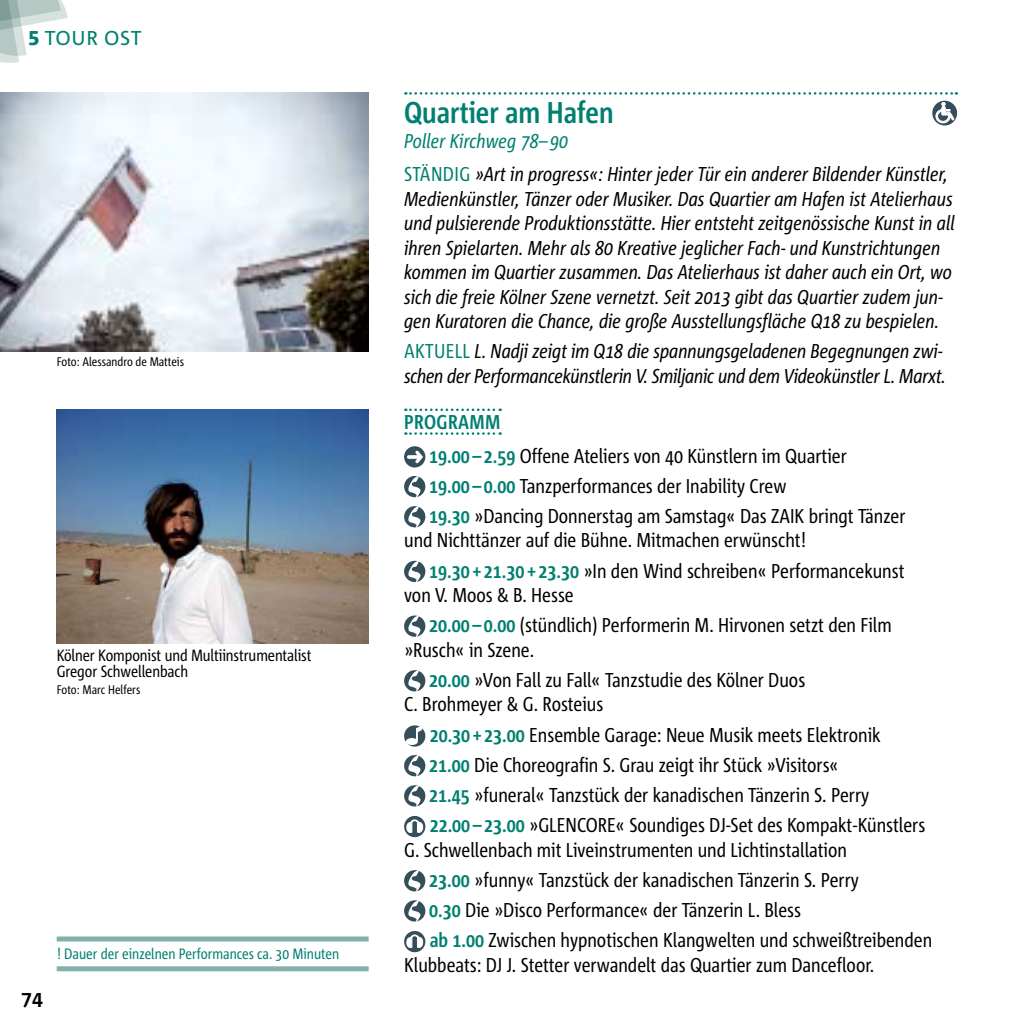
<style>
.page{position:relative;width:1028px;height:1028px;background:#fff}
.page>*{position:absolute;margin:0;border:0;box-sizing:border-box;transform-origin:0 0}
.t1{font:700 30px "Corpid C1 Cd";color:#008071}
.t2{font:20px/30.2px "Corpid C1 Cd";color:#000}
.t3{font:italic 20px/24.5px "Corpid C1 Cd";color:#000}
.t4{font:20px "Corpid C1";color:#008071}
.t5{font:700 20px "Corpid C1";color:#000}
.t6{font:16.25px/16.2px "Corpid C1 Cd";letter-spacing:-.005em;color:#000}
.t7{font:15px "Corpid C1 Cd";color:#008071}
.t8{font:12.5px "Corpid C1 Cd";color:#000}
.s1{font-weight:800}
.s2{color:#008071}
.s3{font-style:normal;color:#008071}
.s4{font-weight:700;color:#008071}
</style>
<div class="page">
<svg style="left:0;top:0;width:68px;height:63px"></svg>
<svg style="left:405px;top:92px;width:551px;height:3px"></svg>
<svg style="left:405px;top:408px;width:95px;height:3px"></svg>
<svg style="left:405px;top:432px;width:95px;height:3px"></svg>
<svg style="left:932px;top:101px;width:25px;height:24px"></svg>
<svg style="left:935px;top:102px;width:19px;height:22px"></svg>
<div style="left:404px;top:446px;width:21px;height:21px;background:#354e5a;border-radius:50%"></div>
<svg style="left:407px;top:451px;width:16px;height:12px"></svg>
<div style="left:404px;top:476px;width:21px;height:21px;background:#354e5a;border-radius:50%"></div>
<svg style="left:408px;top:476px;width:13px;height:22px"></svg>
<div style="left:404px;top:506px;width:21px;height:21px;background:#354e5a;border-radius:50%"></div>
<svg style="left:408px;top:506px;width:13px;height:22px"></svg>
<div style="left:404px;top:561px;width:21px;height:21px;background:#354e5a;border-radius:50%"></div>
<svg style="left:408px;top:561px;width:13px;height:21px"></svg>
<div style="left:404px;top:615px;width:21px;height:22px;background:#354e5a;border-radius:50%"></div>
<svg style="left:408px;top:615px;width:13px;height:22px"></svg>
<div style="left:404px;top:670px;width:21px;height:21px;background:#354e5a;border-radius:50%"></div>
<svg style="left:408px;top:670px;width:13px;height:22px"></svg>
<svg style="left:404px;top:725px;width:21px;height:21px"></svg>
<svg style="left:406px;top:725px;width:17px;height:20px"></svg>
<div style="left:404px;top:755px;width:21px;height:21px;background:#354e5a;border-radius:50%"></div>
<svg style="left:408px;top:755px;width:13px;height:22px"></svg>
<div style="left:404px;top:785px;width:21px;height:21px;background:#354e5a;border-radius:50%"></div>
<svg style="left:408px;top:785px;width:13px;height:22px"></svg>
<div style="left:404px;top:816px;width:21px;height:21px;background:#354e5a;border-radius:50%"></div>
<svg style="left:406px;top:819px;width:18px;height:14px"></svg>
<div style="left:404px;top:870px;width:21px;height:21px;background:#354e5a;border-radius:50%"></div>
<svg style="left:408px;top:870px;width:13px;height:22px"></svg>
<div style="left:404px;top:900px;width:21px;height:21px;background:#354e5a;border-radius:50%"></div>
<svg style="left:408px;top:900px;width:13px;height:22px"></svg>
<div style="left:404px;top:931px;width:21px;height:21px;background:#354e5a;border-radius:50%"></div>
<svg style="left:406px;top:934px;width:18px;height:14px"></svg>
<div style="left:57px;top:936px;width:312px;height:5px;background:#85b0aa"></div>
<div style="left:57px;top:966px;width:312px;height:5px;background:#85b0aa"></div>
<img style="left:0;top:92px;width:369px;height:260px">
<img style="left:57px;top:409px;width:312px;height:234px">
<p class="t4" style="left:28px;top:26px;width:115px"><span class="s1">5</span> TOU R OST</p>
<p class="t8" style="left:57px;top:353px;width:129px">Foto: Alessandro de Matteis</p>
<p class="t6" style="left:57px;top:646px;width:256px">Kölner Komponist und Multiinstrumentalist<br>Gregor Schwellenbach</p>
<p class="t8" style="left:57px;top:682px;width:85px">Foto: Marc Helfers</p>
<p class="t5" style="left:21px;top:987px;width:24px">74</p>
<p class="t7" style="left:57px;top:944px;width:284px">! Dauer der einzelnen Performances ca. 30 Minuten</p>
<h1 class="t1" style="left:404px;top:94px;width:211px">Quartier am Hafen</h1>
<p class="t3" style="left:404px;top:123px;width:545px;line-height:33.8px"><span class="s2">Poller Kirchweg 78– 90<br></span><span class="s3">STÄNDIG</span> »Art in progress«: Hinter jeder Tür ein anderer Bildender Künstler,</p>
<p class="t3" style="left:404px;top:186px;width:552px">Medienkünstler, Tänzer oder Musiker. Das Quartier am Hafen ist Atelierhaus und pulsierende Produktionsstätte. Hier entsteht zeitgenössische Kunst in all ihren Spielarten. Mehr als 80 Kreative jeglicher Fach- und Kunstrichtungen kommen im Quartier zusammen. Das Atelierhaus ist daher auch ein Ort, wo sich die freie Kölner Szene vernetzt. Seit 2013 gibt das Quartier zudem jun&shy;gen Kuratoren die Chance, die große Ausstellungsfläche Q18 zu bespielen.</p>
<p class="t3" style="left:404px;top:339px;width:543px"><span class="s3">AKTUELL</span> L. Nadji zeigt im Q18 die spannungsgeladenen Begegnungen zwi&shy;schen der Performancekünstlerin V. Smiljanic und dem Videokünstler L. Marxt.</p>
<p class="t2" style="left:429px;top:404px;width:419px;line-height:33.8px;text-indent:-25px"><span class="s4">PROG RAMM<br>19.00 – 2.59</span> Offene Ateliers von 40 Künstlern im Quartier</p>
<p class="t2" style="left:429px;top:470px;width:477px"><span class="s4">19.00 – 0.00</span> Tanzperformances der Inability Crew<br><span class="s4">19.30</span> »Dancing Donnerstag am Samstag« Das ZAIK bringt Tänzer</p>
<p class="t2" style="left:429px;top:524px;width:476px;text-indent:-25px">und Nichttänzer auf die Bühne. Mitmachen erwünscht!<br><span class="s4">19.30 + 21.30 + 23.30</span> »In den Wind schreiben« Performancekunst</p>
<p class="t2" style="left:429px;top:579px;width:464px;text-indent:-25px">von V. Moos &amp; B. Hesse<br><span class="s4">20.00 – 0.00</span> (stündlich) Performerin M. Hirvonen setzt den Film</p>
<p class="t2" style="left:429px;top:634px;width:377px;text-indent:-25px">»Rusch« in Szene.<br><span class="s4">20.00</span> »Von Fall zu Fall« Tanzstudie des Kölner Duos</p>
<p class="t2" style="left:429px;top:688px;width:497px;text-indent:-25px">C. Brohmeyer &amp; G. Rosteius<br><span class="s4">20.30 + 23.00</span> Ensemble Garage: Neue Musik meets Elektronik <span class="s4">21.00</span> Die Choreografin S. Grau zeigt ihr Stück »Visitors«<br><span class="s4">21.45</span> »funeral« Tanzstück der kanadischen Tänzerin S. Perry<br><span class="s4">22.00 – 23.00</span> »GLENCORE« Soundiges DJ-Set des Kompakt-Künstlers</p>
<p class="t2" style="left:429px;top:834px;width:504px;text-indent:-25px">G. Schwellenbach mit Liveinstrumenten und Lichtinstallation<br><span class="s4">23.00</span> »funny« Tanzstück der kanadischen Tänzerin S. Perry<br><span class="s4">0.30</span> Die »Disco Performance« der Tänzerin L. Bless<br><span class="s4">ab 1.00</span> Zwischen hypnotischen Klangwelten und schweißtreibenden</p>
<p class="t2" style="left:404px;top:949px;width:472px">Klubbeats: DJ J. Stetter verwandelt das Quartier zum Dancefloor.</p>
</div>
